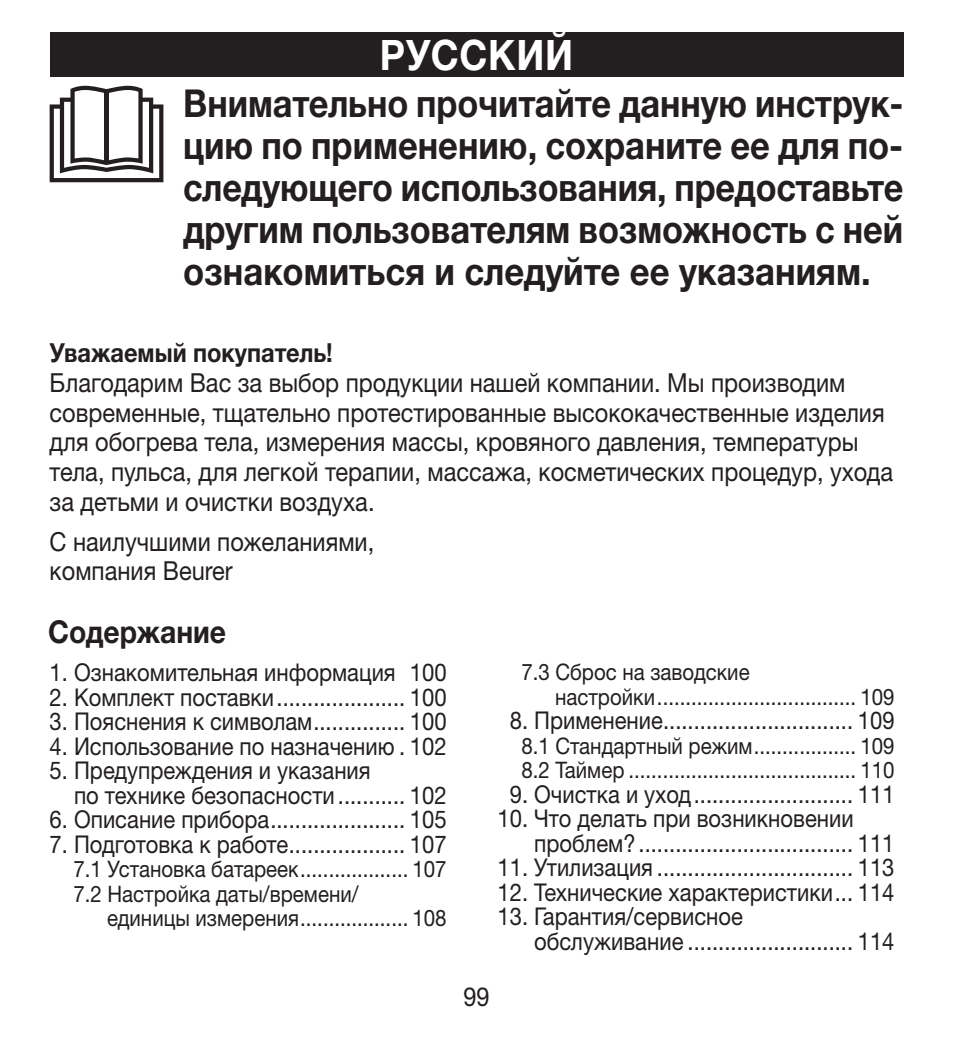
<style>
.page{position:relative;width:953px;height:1042px;background:#fff}
.page>*{position:absolute;margin:0;border:0;box-sizing:border-box;transform-origin:0 0}
.t1{font:700 42px "Helvetica Neue LTW1 G";letter-spacing:.02em;color:#fff;scale:.9 1}
.t2{font:700 38.5px/42px "Helvetica Neue LTW1 G";color:#231f20;text-align:justify;scale:.89 1}
.t3{font:700 31.5px "Helvetica Neue LTW1 G";color:#231f20;scale:.9 1}
.t4{font:26.25px/29.8px "Helvetica Neue LTW1 G";color:#231f20;scale:.9 1}
.t5{font:700 26.25px "Helvetica Neue LTW1 G";color:#231f20;scale:.9 1}
.t6{font:24.5px/24.5px "Helvetica Neue LTW1 G";color:#231f20;scale:.9 1}
.t7{font:22.75px/24.5px "Helvetica Neue LTW1 G";color:#231f20;scale:.9 1}
</style>
<div class="page">
<div style="left:50px;top:32px;width:853px;height:45px;background:#231f20"></div>
<svg style="left:50px;top:86px;width:113px;height:96px"></svg>
<div style="left:104px;top:91px;width:5px;height:72px;background:#231f20"></div>
<h1 class="t1" style="left:380px;top:29px;width:216px">РУССКИЙ</h1>
<h2 class="t2" style="left:183px;top:82px;width:810px">Внимательно прочитайте данную инструк&shy;цию по применению, сохраните ее для по&shy;следующего использования, предоставьте другим пользователям возможность с ней ознакомиться и следуйте ее указаниям.</h2>
<p class="t5" style="left:50px;top:336px;width:316px">Уважаемый покупатель!</p>
<p class="t4" style="left:50px;top:367px;width:938px">Благодарим Вас за выбор продукции нашей компании. Мы производим современные, тщательно протестированные высококачественные изделия для обогрева тела, измерения массы, кровяного давления, температуры тела, пульса, для легкой терапии, массажа, косметических процедур, ухода за детьми и очистки воздуха.</p>
<p class="t4" style="left:50px;top:526px;width:362px">С наилучшими пожеланиями, компания Beurer</p>
<p class="t3" style="left:48px;top:612px;width:199px">Содержание</p>
<p class="t6" style="left:50px;top:660px;width:442px">1. Ознакомительная информация 100</p>
<p class="t6" style="left:50px;top:685px;width:442px">2. Комплект поставки..................... 100</p>
<p class="t6" style="left:50px;top:709px;width:442px">3. Пояснения к символам............... 100</p>
<p class="t6" style="left:50px;top:734px;width:442px">4. Использование по назначению . 102</p>
<p class="t6" style="left:74px;top:758px;width:415px;text-indent:-24px">5. Предупреждения и указания<br>по технике безопасности ........... 102</p>
<p class="t6" style="left:50px;top:807px;width:442px">6. Описание прибора...................... 105</p>
<p class="t6" style="left:50px;top:832px;width:442px">7. Подготовка к работе................... 107</p>
<p class="t7" style="left:73px;top:857px;width:416px">7.1 Установка батареек................... 107<br>7.2 Настройка даты/времени/</p>
<p class="t7" style="left:107px;top:906px;width:379px">единицы измерения................... 108</p>
<p class="t7" style="left:555px;top:660px;width:379px;text-indent:-34px">7.3 Сброс на заводские настройки................................... 109</p>
<p class="t6" style="left:509px;top:708px;width:429px">8. Применение............................... 109</p>
<p class="t7" style="left:521px;top:733px;width:416px">8.1 Стандартный режим.................. 109<br>8.2 Таймер ........................................ 110</p>
<p class="t6" style="left:509px;top:781px;width:429px">9. Очистка и уход.......................... 111</p>
<p class="t6" style="left:534px;top:806px;width:402px;text-indent:-37px">10. Что делать при возникновении проблем?................................... 111</p>
<p class="t6" style="left:497px;top:855px;width:442px">11. Утилизация ................................ 113</p>
<p class="t6" style="left:497px;top:879px;width:442px">12. Технические характеристики... 114</p>
<p class="t6" style="left:534px;top:904px;width:402px;text-indent:-37px">13. Гарантия/сервисное обслуживание ........................... 114</p>
<p class="t4" style="left:463px;top:981px;width:31px">99</p>
</div>
